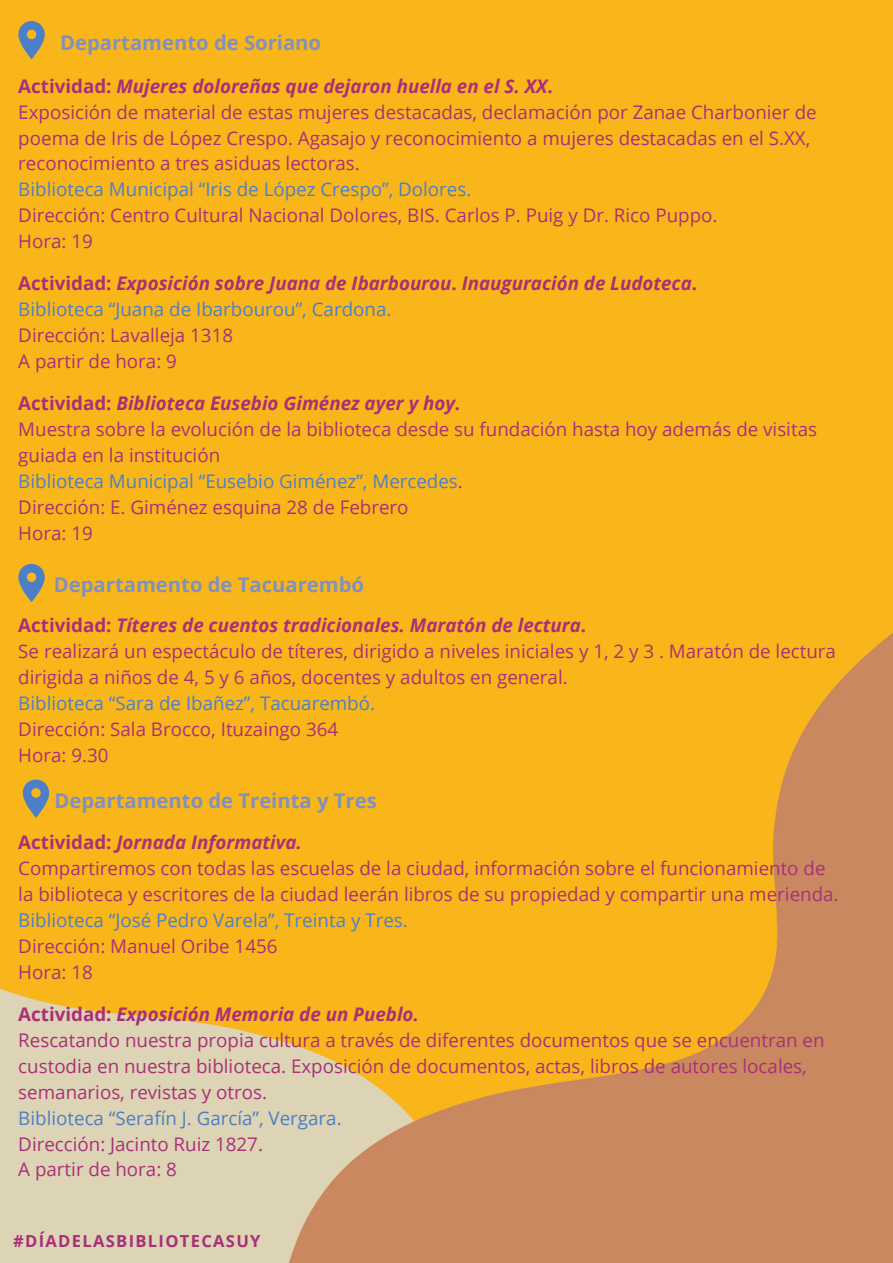
<style>
.page{position:relative;width:893px;height:1263px;background:#fff}
.page>*{position:absolute;margin:0;border:0;box-sizing:border-box;transform-origin:0 0}
.t1{font:700 20.25px "Open Sans";color:#8091bd}
.t2{font:18.75px/25.9px "Open Sans";color:#a92f78}
.t3{font:18.75px "Open Sans";color:#4c7fc8}
.t4{font:italic 700 18.75px/25.9px "Open Sans";color:#a92f78}
.t5{font:700 16.58px "Open Sans";letter-spacing:.08em;color:#a92f78}
.s1{font-weight:700}
.s2{font-weight:700;font-style:italic}
.s3{font-style:normal}
.s4{font-weight:400;font-style:normal;color:#4c7fc8}
.s5{color:#4c7fc8}
</style>
<div class="page">
<svg style="left:0;top:202px;width:284px;height:1061px;background:#f2bc3d"></svg>
<div style="left:284px;top:202px;width:609px;height:308px;background:#f9b61a"></div>
<img style="left:269px;top:510px;width:624px;height:753px">
<div style="left:0;top:0;width:893px;height:202px;background:#f9b61a"></div>
<svg style="left:18px;top:21px;width:27px;height:38px"></svg>
<svg style="left:18px;top:564px;width:27px;height:38px"></svg>
<svg style="left:23px;top:779px;width:26px;height:39px"></svg>
<p class="t1" style="left:60px;top:28px;width:262px">Departamento de Soriano</p>
<p class="t2" style="left:18px;top:73px;width:800px"><span class="s1">Actividad:</span> <span class="s2">Mujeres doloreñas que dejaron huella en el S. XX</span><span class="s1">.<br></span>Exposición de material de estas mujeres destacadas, declamación por Zanae Charbonier de poema de Iris de López Crespo. Agasajo y reconocimiento a mujeres destacadas en el S.XX, reconocimiento a tres asiduas lectoras.</p>
<p class="t3" style="left:18px;top:176px;width:454px">Biblioteca Municipal “Iris de López Crespo”, Dolores.</p>
<p class="t2" style="left:18px;top:202px;width:700px">Dirección: Centro Cultural Nacional Dolores, BIS. Carlos P. Puig y Dr. Rico Puppo.<br>Hora: 19</p>
<p class="t4" style="left:18px;top:270px;width:680px"><span class="s3">Actividad:</span> Exposición sobre Juana de Ibarbourou<span class="s3">.</span> Inauguración de Ludoteca<span class="s3">.<br></span><span class="s4">Biblioteca “Juana de Ibarbourou”, Cardona.</span></p>
<p class="t2" style="left:18px;top:322px;width:216px">Dirección: Lavalleja 1318<br>A partir de hora: 9</p>
<p class="t2" style="left:18px;top:390px;width:800px"><span class="s1">Actividad:</span> <span class="s2">Biblioteca Eusebio Giménez ayer y hoy.<br></span>Muestra sobre la evolución de la biblioteca desde su fundación hasta hoy además de visitas guiada en la institución<br><span class="s5">Biblioteca Municipal “Eusebio Giménez”, Mercedes</span>.<br>Dirección: E. Giménez esquina 28 de Febrero<br>Hora: 19</p>
<p class="t1" style="left:54px;top:571px;width:312px">Departamento de Tacuarembó</p>
<p class="t2" style="left:18px;top:612px;width:819px"><span class="s1">Actividad:</span> <span class="s2">Títeres de cuentos tradicionales. Maratón de lectura</span><span class="s1">.<br></span>Se realizará un espectáculo de títeres, dirigido a niveles iniciales y 1, 2 y 3 . Maratón de lectura dirigida a niños de 4, 5 y 6 años, docentes y adultos en general.</p>
<p class="t3" style="left:18px;top:690px;width:358px">Biblioteca “Sara de Ibañez”, Tacuarembó.</p>
<p class="t2" style="left:18px;top:716px;width:321px">Dirección: Sala Brocco, Ituzaingo 364<br>Hora: 9.30</p>
<p class="t1" style="left:55px;top:786px;width:324px">Departamento de Treinta y Tres</p>
<p class="t2" style="left:18px;top:829px;width:822px"><span class="s1">Actividad:</span> <span class="s2">Jornada Informativa.<br></span>Compartiremos con todas las escuelas de la ciudad, información sobre el funcionamiento de la biblioteca y escritores de la ciudad leerán libros de su propiedad y compartir una merienda.</p>
<p class="t3" style="left:18px;top:907px;width:391px">Biblioteca “José Pedro Varela”, Treinta y Tres.</p>
<p class="t2" style="left:18px;top:933px;width:261px">Dirección: Manuel Oribe 1456<br>Hora: 18</p>
<p class="t2" style="left:18px;top:1001px;width:807px"><span class="s1">Actividad:</span> <span class="s2">Exposición Memoria de un Pueblo.<br></span>Rescatando nuestra propia cultura a través de diferentes documentos que se encuentran en custodia en nuestra biblioteca. Exposición de documentos, actas, libros de autores locales, semanarios, revistas y otros.</p>
<p class="t3" style="left:18px;top:1104px;width:325px">Biblioteca “Serafín J. García”, Vergara.</p>
<p class="t2" style="left:18px;top:1130px;width:246px">Dirección: Jacinto Ruiz 1827.<br>A partir de hora: 8</p>
<p class="t5" style="left:13px;top:1229px;width:249px">#DÍADELASBIBLIOTECASUY</p>
</div>
